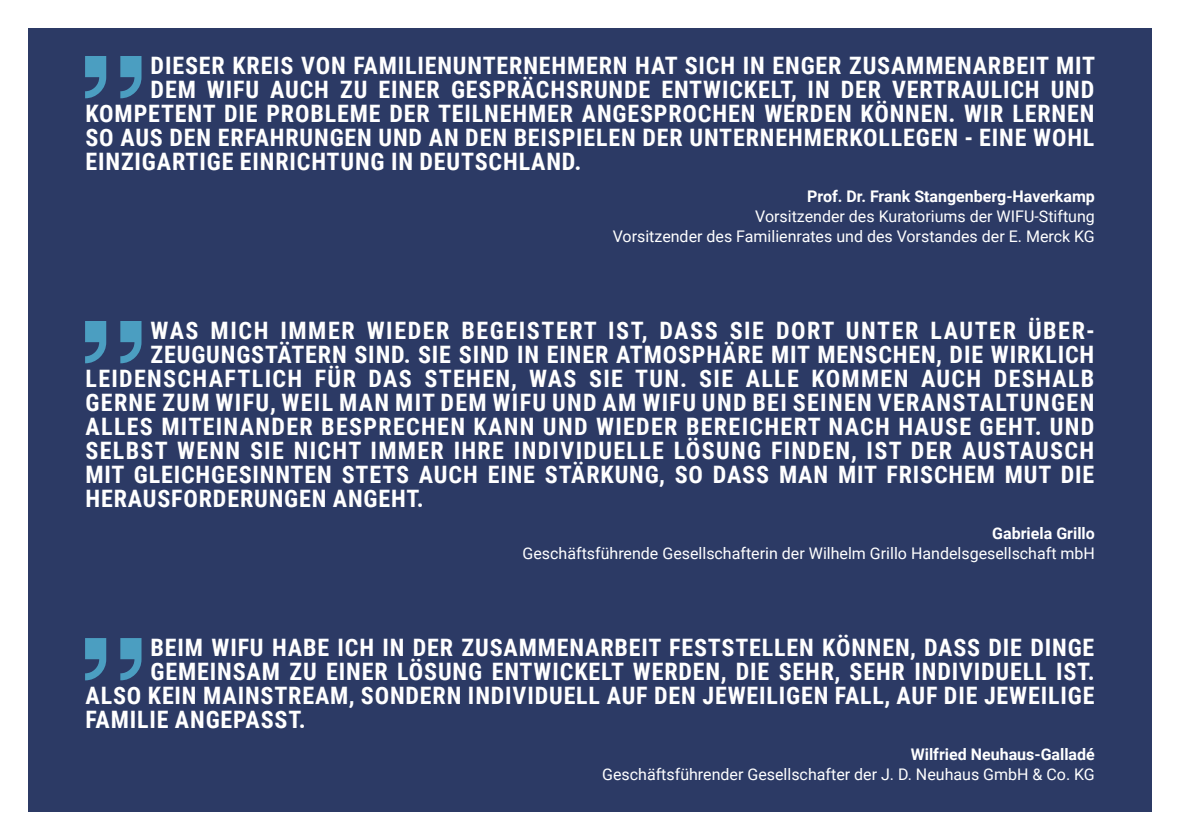
<style>
.page{position:relative;width:1180px;height:840px;background:#fff}
.page>*{position:absolute;margin:0;border:0;box-sizing:border-box;transform-origin:0 0}
.t1{font:75.8px "Iconic Fill";color:#4b9ec1}
.t2{font:700 24px "Roboto Condensed";letter-spacing:.035em;color:#fff}
.t3{font:700 24px "Roboto Condensed";letter-spacing:.055em;color:#fff}
.t4{font:700 24px "Roboto Condensed";letter-spacing:.065em;color:#fff}
.t5{font:16px/20px "Roboto";color:#fff;text-align:right}
.t6{font:700 16px "Roboto";color:#fff}
</style>
<div class="page">
<div style="left:28px;top:28px;width:1123px;height:783px;background:#2c3a65"></div>
<h1 class="t1" style="left:84px;top:34px;width:60px">❞</h1>
<p class="t2" style="left:151px;top:49px;width:945px">DIESER KREIS VON FAMILIENUNTERNEHMERN HAT SICH IN ENGER ZUSAMMENARBEIT MIT</p>
<p class="t2" style="left:151px;top:73px;width:945px">DEM WIFU AUCH ZU EINER GESPRÄCHSRUNDE ENTWICKELT, IN DER VERTRAULICH UND</p>
<p class="t2" style="left:85px;top:97px;width:1010px">KOMPETENT DIE PROBLEME DER TEILNEHMER ANGESPROCHEN WERDEN KÖNNEN. WIR LERNEN</p>
<p class="t2" style="left:85px;top:121px;width:1010px">SO AUS DEN ERFAHRUNGEN UND AN DEN BEISPIELEN DER UNTERNEHMERKOLLEGEN - EINE WOHL</p>
<p class="t2" style="left:85px;top:145px;width:497px">EINZIGARTIGE EINRICHTUNG IN DEUTSCHLAND.</p>
<p class="t6" style="left:807px;top:185px;width:289px">Prof. Dr. Frank Stangenberg-Haverkamp</p>
<p class="t5" style="left:612px;top:205px;width:483px">Vorsitzender des Kuratoriums der WIFU-Stiftung<br>Vorsitzender des Familienrates und des Vorstandes der E. Merck KG</p>
<h1 class="t1" style="left:84px;top:298px;width:60px">❞</h1>
<p class="t4" style="left:151px;top:314px;width:945px">WAS MICH IMMER WIEDER BEGEISTERT IST, DASS SIE DORT UNTER LAUTER ÜBER-</p>
<p class="t2" style="left:151px;top:338px;width:945px">ZEUGUNGSTÄTERN SIND. SIE SIND IN EINER ATMOSPHÄRE MIT MENSCHEN, DIE WIRKLICH</p>
<p class="t3" style="left:85px;top:362px;width:1010px">LEIDENSCHAFTLICH FÜR DAS STEHEN, WAS SIE TUN. SIE ALLE KOMMEN AUCH DESHALB</p>
<p class="t3" style="left:85px;top:386px;width:1010px">GERNE ZUM WIFU, WEIL MAN MIT DEM WIFU UND AM WIFU UND BEI SEINEN VERANSTALTUNGEN</p>
<p class="t3" style="left:85px;top:410px;width:1010px">ALLES MITEINANDER BESPRECHEN KANN UND WIEDER BEREICHERT NACH HAUSE GEHT. UND</p>
<p class="t3" style="left:85px;top:434px;width:1010px">SELBST WENN SIE NICHT IMMER IHRE INDIVIDUELLE LÖSUNG FINDEN, IST DER AUSTAUSCH</p>
<p class="t2" style="left:85px;top:458px;width:1010px">MIT GLEICHGESINNTEN STETS AUCH EINE STÄRKUNG, SO DASS MAN MIT FRISCHEM MUT DIE</p>
<p class="t2" style="left:85px;top:482px;width:340px">HERAUSFORDERUNGEN ANGEHT.</p>
<p class="t6" style="left:992px;top:521px;width:104px">Gabriela Grillo</p>
<p class="t5" style="left:522px;top:542px;width:574px">Geschäftsführende Gesellschafterin der Wilhelm Grillo Handelsgesellschaft mbH</p>
<h1 class="t1" style="left:84px;top:615px;width:60px">❞</h1>
<p class="t2" style="left:151px;top:630px;width:945px">BEIM WIFU HABE ICH IN DER ZUSAMMENARBEIT FESTSTELLEN KÖNNEN, DASS DIE DINGE</p>
<p class="t2" style="left:151px;top:654px;width:945px">GEMEINSAM ZU EINER LÖSUNG ENTWICKELT WERDEN, DIE SEHR, SEHR INDIVIDUELL IST.</p>
<p class="t2" style="left:85px;top:678px;width:1010px">ALSO KEIN MAINSTREAM, SONDERN INDIVIDUELL AUF DEN JEWEILIGEN FALL, AUF DIE JEWEILIGE</p>
<p class="t2" style="left:85px;top:702px;width:222px">FAMILIE ANGEPASST.</p>
<p class="t6" style="left:910px;top:742px;width:185px">Wilfried Neuhaus-Galladé</p>
<p class="t5" style="left:602px;top:763px;width:494px">Geschäftsführender Gesellschafter der J. D. Neuhaus GmbH &amp; Co. KG</p>
</div>
